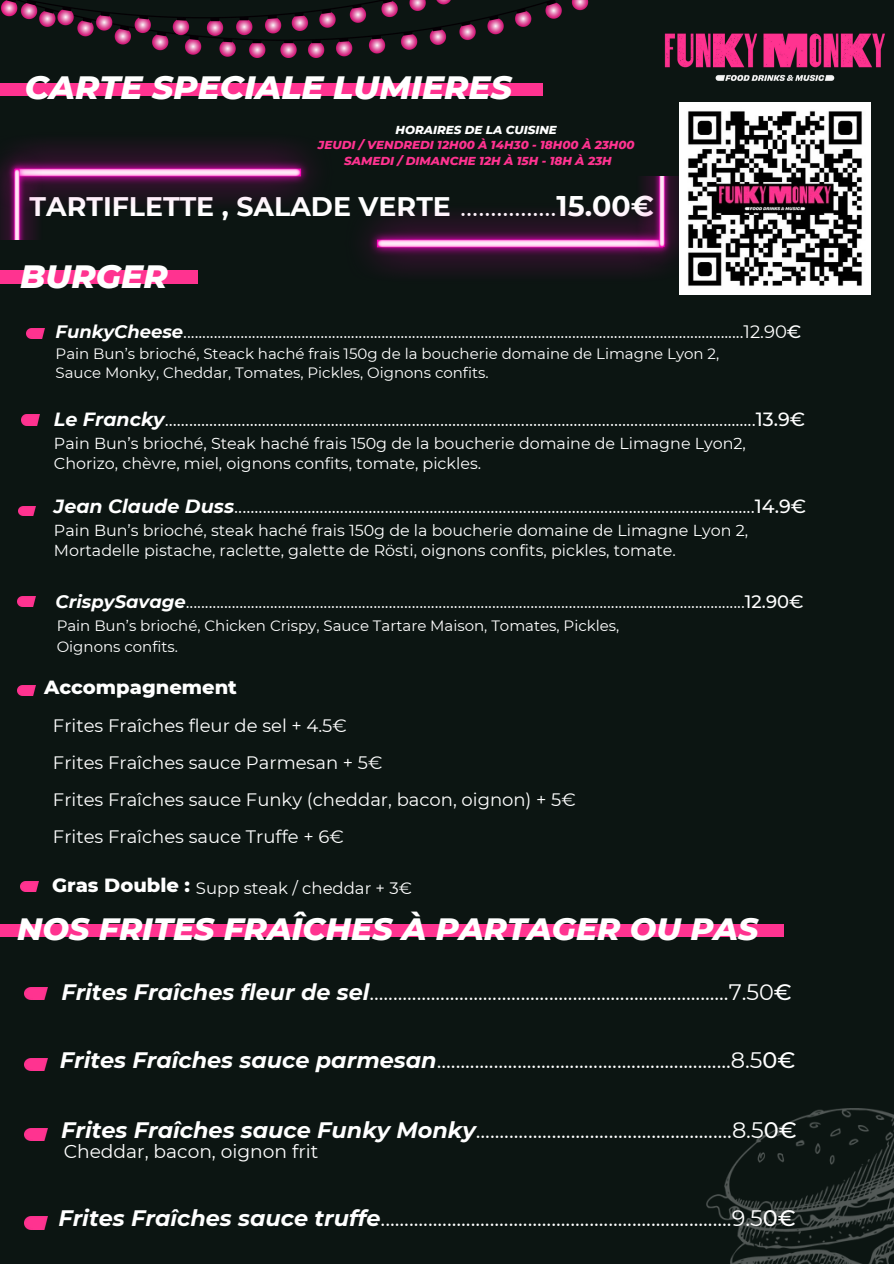
<style>
.page{position:relative;width:894px;height:1264px;background:#fff}
.page>*{position:absolute;margin:0;border:0;box-sizing:border-box;transform-origin:0 0}
.t1{font:italic 800 33px "Montserrat";color:#fff}
.t2{font:italic 800 31.5px "Montserrat";color:#fff}
.t3{font:700 26.85px "Montserrat";color:#fff}
.t4{font:22.35px "Montserrat";color:#fff}
.t5{font:800 19.5px "Montserrat";color:#fff}
.t6{font:19.05px "Montserrat";color:#fff}
.t7{font:18.6px "Montserrat";color:#fff}
.t8{font:18px/37.2px "Montserrat";color:#fff}
.t9{font:16.5px "Montserrat";color:#fff}
.t10{font:15.9px/20.2px "Montserrat";color:#fff}
.t11{font:15px/21.3px "Montserrat";color:#fff}
.t12{font:italic 800 11.85px "Montserrat";color:#ff3390}
.t13{font:italic 800 11.85px "Montserrat";color:#fff}
.s1{font-weight:400;font-size:28.35px}
.s2{font-size:28.35px}
.s3{font-weight:700;font-style:italic}
.s4{font-weight:500}
</style>
<div class="page">
<div style="left:0;top:0;width:893px;height:1263px;background:#0c1512"></div>
<img style="left:664px;top:33px;width:221px;height:48px">
<img style="left:706px;top:1108px;width:187px;height:154px">
<div style="left:0;top:924px;width:783px;height:13px;background:#ff3390"></div>
<img style="left:1px;top:0;width:588px;height:58px">
<img style="left:17px;top:685px;width:18px;height:11px">
<img style="left:25px;top:987px;width:22px;height:12px">
<img style="left:25px;top:1058px;width:22px;height:12px">
<img style="left:25px;top:1128px;width:22px;height:12px">
<img style="left:25px;top:1216px;width:22px;height:12px">
<img style="left:22px;top:415px;width:18px;height:10px">
<img style="left:17px;top:596px;width:18px;height:11px">
<img style="left:18px;top:506px;width:17px;height:9px">
<img style="left:26px;top:328px;width:18px;height:10px">
<img style="left:20px;top:881px;width:18px;height:10px">
<div style="left:0;top:83px;width:542px;height:13px;background:#ff3390"></div>
<img style="left:24px;top:143px;width:288px;height:59px">
<img style="left:0;top:148px;width:43px;height:92px">
<img style="left:366px;top:214px;width:288px;height:59px">
<img style="left:635px;top:176px;width:43px;height:92px">
<div style="left:0;top:270px;width:198px;height:14px;background:#ff3390"></div>
<img style="left:678px;top:103px;width:192px;height:191px">
<p class="t1" style="left:25px;top:67px;width:488px">CARTE SPECIALE LUMIERES</p>
<p class="t13" style="left:395px;top:122px;width:163px">HORAIRES DE LA CUISINE</p>
<p class="t12" style="left:318px;top:138px;width:318px">JEUDI / VENDREDI 12H00 À 14H30 - 18H00 À 23H00</p>
<h6 class="t12" style="left:344px;top:153px;width:269px">SAMEDI / DIMANCHE 12H À 15H - 18H À 23H</h6>
<h2 class="t3" style="left:30px;top:190px;width:625px">TARTIFLETTE , SALADE VERTE <span class="s1">................</span><span class="s2">15.00€</span></h2>
<h3 class="t1" style="left:20px;top:256px;width:149px">BURGER</h3>
<h1 class="t8" style="left:56px;top:312px;width:747px"><span class="s3">FunkyCheese</span>...................................................................................................................................................12.90<span class="s4">€</span></h1>
<p class="t11" style="left:56px;top:344px;width:665px;line-height:19.2px">Pain Bun’s brioché, Steack haché frais 150g de la boucherie domaine de Limagne Lyon 2,<br>Sauce Monky, Cheddar, Tomates, Pickles, Oignons confits.</p>
<p class="t6" style="left:54px;top:407px;width:752px"><span class="s3">Le Francky</span>..................................................................................................................................................<span class="s4">13.9€</span></p>
<p class="t10" style="left:54px;top:433px;width:693px">Pain Bun’s brioché, Steak haché frais 150g de la boucherie domaine de Limagne Lyon2,<br>Chorizo, chèvre, miel, oignons confits, tomate, pickles.</p>
<p class="t6" style="left:54px;top:495px;width:753px"><span class="s3">Jean Claude Duss</span>................................................................................................................................<span class="s4">14.9€</span></p>
<p class="t10" style="left:54px;top:520px;width:695px">Pain Bun’s brioché, steak haché frais 150g de la boucherie domaine de Limagne Lyon 2,<br>Mortadelle pistache, raclette, galette de Rösti, oignons confits, pickles, tomate.</p>
<p class="t8" style="left:56px;top:582px;width:749px"><span class="s3">CrispySavage</span>..................................................................................................................................................<span class="s4">12.90€</span></p>
<p class="t11" style="left:57px;top:614px;width:564px">Pain Bun’s brioché, Chicken Crispy, Sauce Tartare Maison, Tomates, Pickles,<br>Oignons confits.</p>
<h1 class="t5" style="left:44px;top:675px;width:194px">Accompagnement</h1>
<p class="t8" style="left:53px;top:706px;width:524px">Frites Fraîches fleur de sel + 4.5€<br>Frites Fraîches sauce Parmesan + 5€<br>Frites Fraîches sauce Funky (cheddar, bacon, oignon) + 5€ Frites Fraîches sauce Truffe + 6€</p>
<p class="t5" style="left:52px;top:873px;width:139px">Gras Double :</p>
<p class="t9" style="left:196px;top:877px;width:217px">Supp steak / cheddar + 3€</p>
<p class="t2" style="left:17px;top:909px;width:742px">NOS FRITES FRAÎCHES À PARTAGER OU PAS</p>
<p class="t4" style="left:61px;top:978px;width:731px"><span class="s3">Frites Fraîches fleur de sel</span>............................................................................7.50<span class="s4">€</span></p>
<h6 class="t4" style="left:60px;top:1046px;width:737px"><span class="s3">Frites Fraîches sauce parmesan</span>..............................................................8.5<span class="s4">0€</span></h6>
<p class="t4" style="left:61px;top:1116px;width:736px"><span class="s3">Frites Fraîches sauce Funky Monky</span>......................................................8.5<span class="s4">0€</span></p>
<h6 class="t7" style="left:64px;top:1140px;width:256px">Cheddar, bacon, oignon frit</h6>
<p class="t4" style="left:58px;top:1204px;width:738px"><span class="s3">Frites Fraîches sauce truffe</span>..........................................................................9.5<span class="s4">0€</span></p>
</div>
